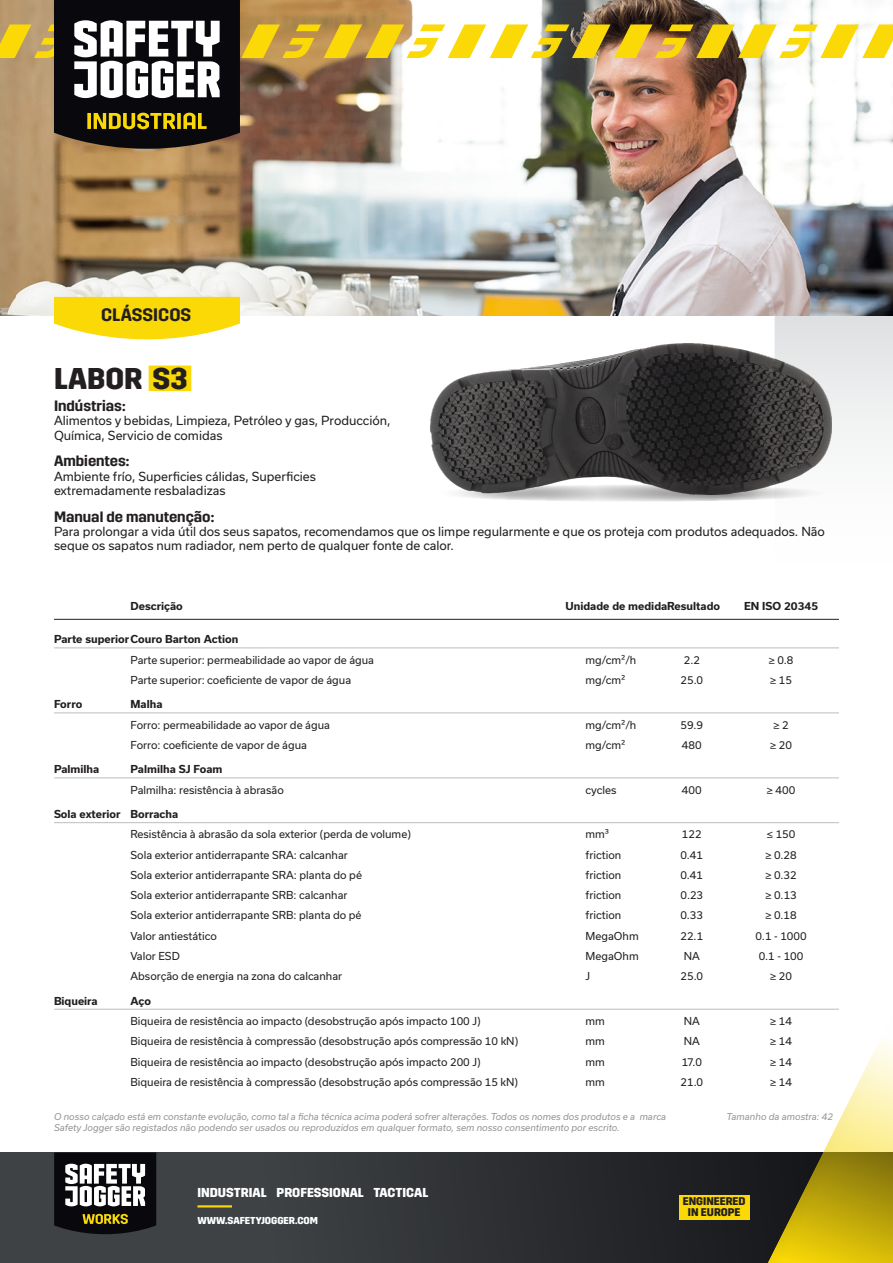
<style>
.page{position:relative;width:893px;height:1263px;background:#fff}
.page>*{position:absolute;margin:0;border:0;box-sizing:border-box;transform-origin:0 0}
.article_name_IND{font:700 30px "Trim";color:#231f20}
.category_tag_IND{font:600 18px "Trim";color:#231f20}
.t1{font:600 15px "Trim";color:#231f20}
.t2{font:700 12.9px "Trim";color:#fff}
.text{font:12px/14.4px "Usual";color:#231f20}
.t3{font:700 11.1px/10.9px "Trim";color:#231f20;text-align:center}
.table_text{font:10.5px "Usual";color:#231f20}
.table_text_highlight{font:700 10.5px "Usual";color:#231f20}
.table_title{font:700 10.5px "Usual";color:#231f20}
.t4{font:700 10.05px "Trim";color:#fff}
.text-2{font:italic 9px/10.8px "Usual";color:#939598}
</style>
<div class="page">
<svg style="left:0;top:1152px;width:761px;height:111px;background:#323436"></svg>
<div style="left:679px;top:1195px;width:70px;height:24px;background:#fad906"></div>
<hr style="left:197px;top:1205px;width:35px;height:2px;background:#fad906">
<svg style="left:775px;top:315px;width:118px;height:463px"></svg>
<svg style="left:54px;top:1152px;width:102px;height:82px"></svg>
<img style="left:0;top:149px;width:893px;height:166px">
<div style="left:761px;top:985px;width:132px;height:278px;background:#231f20;opacity:.05"></div>
<img style="left:0;top:0;width:893px;height:149px">
<div style="left:149px;top:365px;width:42px;height:26px;background:#fad906"></div>
<img style="left:431px;top:344px;width:400px;height:148px">
<svg style="left:432px;top:485px;width:400px;height:17px;background:#b5b4b4"></svg>
<svg style="left:54px;top:297px;width:186px;height:42px;background:#fadd22"></svg>
<hr style="left:54px;top:619px;width:785px;height:1px;background:#231f20">
<hr style="left:54px;top:648px;width:785px;height:1px;background:#bcbdc0">
<hr style="left:54px;top:713px;width:785px;height:1px;background:#bcbdc0">
<hr style="left:54px;top:778px;width:785px;height:1px;background:#bcbdc0">
<hr style="left:54px;top:822px;width:785px;height:1px;background:#bcbdc0">
<hr style="left:54px;top:1009px;width:785px;height:1px;background:#bcbdc0">
<p class="category_tag_IND" style="left:101px;top:305px;width:92px">CLÁSSICOS</p>
<p class="article_name_IND" style="left:54px;top:361px;width:135px">LABOR S3</p>
<p class="t1" style="left:54px;top:397px;width:73px">Indústrias:</p>
<p class="text" style="left:54px;top:414px;width:338px">Alimentos y bebidas, Limpieza, Petróleo y gas, Producción,<br>Química, Servicio de comidas</p>
<p class="t1" style="left:54px;top:453px;width:77px">Ambientes:</p>
<p class="text" style="left:54px;top:469px;width:263px">Ambiente frío, Superficies cálidas, Superficies extremadamente resbaladizas</p>
<p class="t1" style="left:54px;top:508px;width:162px">Manual de manutenção:</p>
<p class="text" style="left:54px;top:524px;width:772px">Para prolongar a vida útil dos seus sapatos, recomendamos que os limpe regularmente e que os proteja com produtos adequados. Não seque os sapatos num radiador, nem perto de qualquer fonte de calor.</p>
<p class="table_title" style="left:131px;top:600px;width:54px">Descrição</p>
<p class="table_title" style="left:565px;top:600px;width:156px">Unidade de medidaResultado</p>
<p class="table_title" style="left:744px;top:600px;width:76px">EN ISO 20345</p>
<p class="table_text_highlight" style="left:54px;top:633px;width:186px">Parte superiorCouro Barton Action</p>
<p class="table_text" style="left:131px;top:654px;width:245px">Parte superior: permeabilidade ao vapor de água</p>
<p class="table_text" style="left:585px;top:654px;width:52px">mg/cm²/h</p>
<p class="table_text" style="left:684px;top:654px;width:18px">2.2</p>
<p class="table_text" style="left:769px;top:654px;width:26px">≥ 0.8</p>
<p class="table_text" style="left:131px;top:674px;width:222px">Parte superior: coeficiente de vapor de água</p>
<p class="table_text" style="left:585px;top:674px;width:41px">mg/cm²</p>
<p class="table_text" style="left:681px;top:674px;width:24px">25.0</p>
<p class="table_text" style="left:770px;top:674px;width:23px">≥ 15</p>
<p class="table_text_highlight" style="left:54px;top:698px;width:30px">Forro</p>
<p class="table_text_highlight" style="left:131px;top:698px;width:33px">Malha</p>
<p class="table_text" style="left:131px;top:719px;width:201px">Forro: permeabilidade ao vapor de água</p>
<p class="table_text" style="left:585px;top:719px;width:52px">mg/cm²/h</p>
<p class="table_text" style="left:681px;top:719px;width:24px">59.9</p>
<p class="table_text" style="left:773px;top:719px;width:17px">≥ 2</p>
<p class="table_text" style="left:131px;top:739px;width:178px">Forro: coeficiente de vapor de água</p>
<p class="table_text" style="left:585px;top:739px;width:41px">mg/cm²</p>
<p class="table_text" style="left:682px;top:739px;width:21px">480</p>
<p class="table_text" style="left:770px;top:739px;width:23px">≥ 20</p>
<p class="table_text_highlight" style="left:54px;top:763px;width:47px">Palmilha</p>
<p class="table_text_highlight" style="left:131px;top:763px;width:93px">Palmilha SJ Foam</p>
<p class="table_text" style="left:131px;top:784px;width:155px">Palmilha: resistência à abrasão</p>
<p class="table_text" style="left:585px;top:784px;width:33px">cycles</p>
<p class="table_text" style="left:682px;top:784px;width:21px">400</p>
<p class="table_text" style="left:767px;top:784px;width:30px">≥ 400</p>
<p class="table_text_highlight" style="left:54px;top:808px;width:126px">Sola exterior Borracha</p>
<p class="table_text" style="left:131px;top:828px;width:282px">Resistência à abrasão da sola exterior (perda de volume)</p>
<p class="table_text" style="left:585px;top:828px;width:25px">mm³</p>
<p class="table_text" style="left:682px;top:828px;width:21px">122</p>
<p class="table_text" style="left:767px;top:828px;width:30px">≤ 150</p>
<p class="table_text" style="left:131px;top:849px;width:219px">Sola exterior antiderrapante SRA: calcanhar</p>
<p class="table_text" style="left:585px;top:849px;width:37px">friction</p>
<p class="table_text" style="left:680px;top:849px;width:24px">0.41</p>
<p class="table_text" style="left:765px;top:849px;width:33px">≥ 0.28</p>
<p class="table_text" style="left:131px;top:869px;width:233px">Sola exterior antiderrapante SRA: planta do pé</p>
<p class="table_text" style="left:585px;top:869px;width:37px">friction</p>
<p class="table_text" style="left:680px;top:869px;width:24px">0.41</p>
<p class="table_text" style="left:765px;top:869px;width:33px">≥ 0.32</p>
<p class="table_text" style="left:131px;top:889px;width:219px">Sola exterior antiderrapante SRB: calcanhar</p>
<p class="table_text" style="left:585px;top:889px;width:37px">friction</p>
<p class="table_text" style="left:681px;top:889px;width:24px">0.23</p>
<p class="table_text" style="left:765px;top:889px;width:33px">≥ 0.13</p>
<p class="table_text" style="left:131px;top:909px;width:233px">Sola exterior antiderrapante SRB: planta do pé</p>
<p class="table_text" style="left:585px;top:909px;width:37px">friction</p>
<p class="table_text" style="left:680px;top:909px;width:24px">0.33</p>
<p class="table_text" style="left:765px;top:909px;width:33px">≥ 0.18</p>
<p class="table_text" style="left:131px;top:930px;width:88px">Valor antiestático</p>
<p class="table_text" style="left:585px;top:930px;width:55px">MegaOhm</p>
<p class="table_text" style="left:680px;top:930px;width:24px">22.1</p>
<p class="table_text" style="left:756px;top:930px;width:53px">0.1 - 1000</p>
<p class="table_text" style="left:131px;top:950px;width:51px">Valor ESD</p>
<p class="table_text" style="left:585px;top:950px;width:55px">MegaOhm</p>
<p class="table_text" style="left:684px;top:950px;width:18px">NA</p>
<p class="table_text" style="left:759px;top:950px;width:46px">0.1 - 100</p>
<p class="table_text" style="left:131px;top:970px;width:213px">Absorção de energia na zona do calcanhar</p>
<p class="table_text" style="left:585px;top:970px;width:6px">J</p>
<p class="table_text" style="left:681px;top:970px;width:24px">25.0</p>
<p class="table_text" style="left:770px;top:970px;width:23px">≥ 20</p>
<p class="table_text_highlight" style="left:54px;top:995px;width:45px">Biqueira</p>
<p class="table_text_highlight" style="left:131px;top:995px;width:22px">Aço</p>
<p class="table_text" style="left:131px;top:1015px;width:352px">Biqueira de resistência ao impacto (desobstrução após impacto 100 J)</p>
<p class="table_text" style="left:585px;top:1015px;width:21px">mm</p>
<p class="table_text" style="left:684px;top:1015px;width:18px">NA</p>
<p class="table_text" style="left:770px;top:1015px;width:23px">≥ 14</p>
<p class="table_text" style="left:131px;top:1035px;width:389px">Biqueira de resistência à compressão (desobstrução após compressão 10 kN)</p>
<p class="table_text" style="left:585px;top:1035px;width:21px">mm</p>
<p class="table_text" style="left:684px;top:1035px;width:18px">NA</p>
<p class="table_text" style="left:770px;top:1035px;width:23px">≥ 14</p>
<p class="table_text" style="left:131px;top:1055px;width:352px">Biqueira de resistência ao impacto (desobstrução após impacto 200 J)</p>
<p class="table_text" style="left:585px;top:1055px;width:21px">mm</p>
<p class="table_text" style="left:682px;top:1055px;width:22px">17.0</p>
<p class="table_text" style="left:770px;top:1055px;width:23px">≥ 14</p>
<p class="table_text" style="left:131px;top:1076px;width:389px">Biqueira de resistência à compressão (desobstrução após compressão 15 kN)</p>
<p class="table_text" style="left:585px;top:1076px;width:21px">mm</p>
<p class="table_text" style="left:680px;top:1076px;width:24px">21.0</p>
<p class="table_text" style="left:770px;top:1076px;width:23px">≥ 14</p>
<p class="text-2" style="left:54px;top:1111px;width:614px">O nosso calçado está em constante evolução, como tal a ficha técnica acima poderá sofrer alterações. Todos os nomes dos produtos e a marca<br>Safety Jogger são registados não podendo ser usados ou reproduzidos em qualquer formato, sem nosso consentimento por escrito.</p>
<p class="text-2" style="left:726px;top:1111px;width:108px">Tamanho da amostra: 42</p>
<p class="t2" style="left:197px;top:1185px;width:232px">INDUSTRIAL PROFESSIONAL TACTICAL</p>
<p class="t4" style="left:197px;top:1214px;width:122px">WWW.SAFETYJOGGER.COM</p>
<p class="t3" style="left:683px;top:1196px;width:64px">ENGINEERED<br>IN EUROPE</p>
</div>
